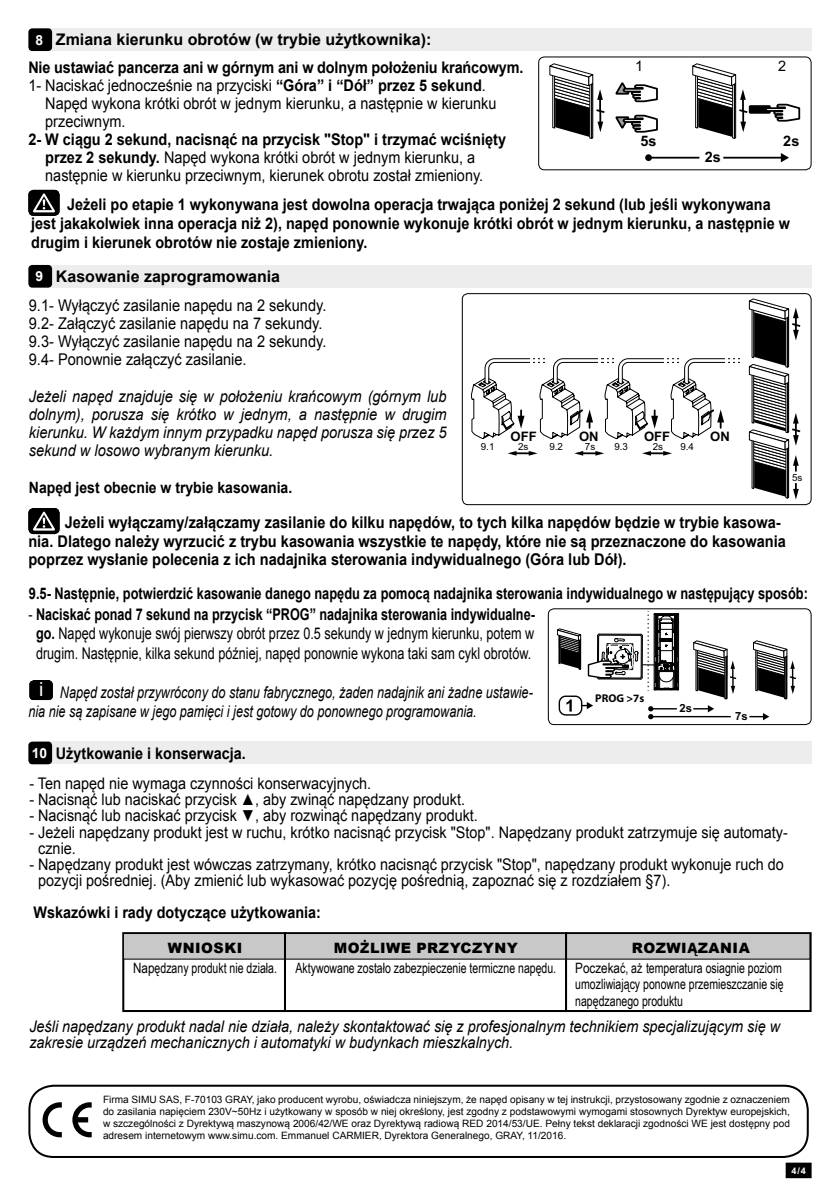
<style>
.page{position:relative;width:840px;height:1191px;background:#fff}
.page>*{position:absolute;margin:0;border:0;box-sizing:border-box;transform-origin:0 0}
.t1{font:19.4px "Arial";color:#fff}
.t2{font:700 16.2px/18.2px "Arial";color:#000;scale:.9 1}
.t3{font:16.2px/19.4px "Arial";color:#000;text-align:center;scale:.78 1}
.t4{font:italic 16.2px/18.2px "Arial";color:#000;text-align:justify;scale:.9 1}
.t5{font:16.2px/18.2px "Arial";color:#000;scale:.9 1}
.t6{font:italic 16.2px/19.4px "Arial";color:#000;scale:.78 1}
.t7{font:16px/18px "Arial";color:#000;scale:.9 1}
.t8{font:700 16px/19.2px "Arial";color:#000;scale:.9 1}
.t9{font:italic 16px/16.2px "Arial";color:#000;scale:.9 1}
.t10{font:700 16px "Arial";color:#000;scale:.8 1}
.t11{font:700 16px "Arial";color:#000}
.t12{font:700 15.6px "Arial";color:#000;scale:.9 1}
.t13{font:700 14.4px "Arial";color:#000}
.t14{font:14.4px "Arial";color:#000}
.t15{font:14.2px/16.4px "Arial Narrow";color:#000}
.t16{font:14.2px "Arial Narrow";color:#000;scale:.9 1}
.t17{font:900 14.2px "Arial";letter-spacing:.035em;color:#000}
.t18{font:700 13px "Arial";color:#000}
.t19{font:700 11.2px "Myriad Pro";color:#000}
.t20{font:700 11.2px "Arial";color:#000}
.t21{font:10.2px/12.2px "Arial";color:#000;text-align:justify}
.t22{font:9.8px "Arial";color:#000}
.t23{font:700 9.2px "Arial";color:#fff}
.s1{font-size:13.8px;color:#fff}
.s2{font-weight:700}
</style>
<div class="page">
<div style="left:786px;top:1163px;width:24px;height:14px;background:#000"></div>
<div style="left:785px;top:1162px;width:26px;height:16px;border:2px solid #000"></div>
<svg style="left:28px;top:190px;width:32px;height:26px"></svg>
<div style="left:749px;top:106px;width:20px;height:7px;background:#000"></div>
<div style="left:748px;top:105px;width:22px;height:9px;border:2px solid #000"></div>
<svg style="left:763px;top:103px;width:36px;height:19px"></svg>
<svg style="left:615px;top:82px;width:43px;height:21px"></svg>
<svg style="left:615px;top:114px;width:43px;height:19px"></svg>
<svg style="left:780px;top:153px;width:8px;height:9px"></svg>
<svg style="left:644px;top:154px;width:7px;height:7px"></svg>
<hr style="left:722px;top:157px;width:60px;height:2px;background:#000">
<hr style="left:648px;top:157px;width:51px;height:2px;background:#000">
<svg style="left:549px;top:63px;width:56px;height:76px"></svg>
<svg style="left:692px;top:63px;width:57px;height:76px"></svg>
<div style="left:538px;top:56px;width:273px;height:114px;border:1px solid #000;border-radius:6px"></div>
<div style="left:36px;top:28px;width:775px;height:23px;background:#ededed"></div>
<div style="left:28px;top:28px;width:24px;height:23px;background:#000;border-radius:4px"></div>
<div style="left:36px;top:265px;width:775px;height:23px;background:#ededed"></div>
<div style="left:28px;top:265px;width:24px;height:23px;background:#000;border-radius:4px"></div>
<div style="left:36px;top:741px;width:775px;height:23px;background:#ededed"></div>
<div style="left:28px;top:741px;width:24px;height:23px;background:#000;border-radius:4px"></div>
<div style="left:725px;top:656px;width:1px;height:43px;border:1px solid #000"></div>
<svg style="left:557px;top:611px;width:121px;height:80px"></svg>
<svg style="left:693px;top:705px;width:20px;height:7px"></svg>
<svg style="left:693px;top:640px;width:44px;height:58px"></svg>
<div style="left:784px;top:656px;width:1px;height:43px;border:1px solid #000"></div>
<div style="left:785px;top:656px;width:1px;height:43px;border:1px solid #000"></div>
<svg style="left:648px;top:706px;width:28px;height:13px"></svg>
<svg style="left:749px;top:713px;width:19px;height:7px"></svg>
<svg style="left:582px;top:702px;width:11px;height:7px"></svg>
<hr style="left:650px;top:716px;width:80px;height:1px;background:#000">
<svg style="left:753px;top:640px;width:42px;height:58px"></svg>
<div style="left:558px;top:695px;width:24px;height:20px;border:1px solid #000;border-radius:6px"></div>
<svg style="left:566px;top:699px;width:5px;height:12px"></svg>
<div style="left:547px;top:608px;width:264px;height:117px;border:1px solid #000;border-radius:6px"></div>
<svg style="left:471px;top:299px;width:330px;height:200px"></svg>
<div style="left:461px;top:293px;width:350px;height:212px;border:1px solid #000;border-radius:6px"></div>
<svg style="left:42px;top:1102px;width:20px;height:35px"></svg>
<svg style="left:72px;top:1102px;width:20px;height:35px"></svg>
<div style="left:28px;top:1084px;width:780px;height:74px;border:2px solid #000;border-radius:24px"></div>
<svg style="left:28px;top:508px;width:32px;height:26px"></svg>
<svg style="left:29px;top:680px;width:24px;height:20px"></svg>
<div style="left:33px;top:680px;width:17px;height:18px;background:#000"></div>
<div style="left:122px;top:932px;width:689px;height:80px;border:2px solid #000"></div>
<div style="left:123px;top:933px;width:686px;height:26px;background:#c8c8c8"></div>
<div style="left:123px;top:933px;width:687px;height:26px;border:1px solid #000"></div>
<hr style="left:284px;top:932px;width:2px;height:80px;background:#000">
<hr style="left:564px;top:932px;width:2px;height:80px;background:#000">
<p class="t11" style="left:35px;top:29px;width:397px"><span class="s1">8</span> Zmiana kierunku obrotów (w trybie użytkownika):</p>
<p class="t8" style="left:28px;top:58px;width:551px">Nie ustawiać pancerza ani w górnym ani w dolnym położeniu krańcowym.</p>
<p class="t14" style="left:777px;top:57px;width:10px">2</p>
<p class="t7" style="left:45px;top:76px;width:502px;text-indent:-17px">1- Naciskać jednocześnie na przyciski <span class="s2">“Góra” i “Dół” przez 5 sekund</span>.<br>Napęd wykona krótki obrót w jednym kierunku, a następnie w kierunku przeciwnym.</p>
<p class="t7" style="left:45px;top:131px;width:513px;text-indent:-17px"><span class="s2">2- W ciągu 2 sekund, nacisnąć na przycisk "Stop" i trzymać wciśnięty przez 2 sekundy.</span> Napęd wykona krótki obrót w jednym kierunku, a następnie w kierunku przeciwnym, kierunek obrotu został zmieniony.</p>
<p class="t14" style="left:635px;top:57px;width:10px">1</p>
<p class="t13" style="left:782px;top:131px;width:18px">2s</p>
<p class="t13" style="left:640px;top:131px;width:18px">5s</p>
<p class="t13" style="left:704px;top:148px;width:18px">2s</p>
<p class="t8" style="left:31px;top:195px;width:844px;text-indent:36px">Jeżeli po etapie 1 wykonywana jest dowolna operacja trwająca poniżej 2 sekund (lub jeśli wykonywana jest jakakolwiek inna operacja niż 2), napęd ponownie wykonuje krótki obrót w jednym kierunku, a następnie w drugim i kierunek obrotów nie zostaje zmieniony.</p>
<p class="t11" style="left:35px;top:266px;width:246px"><span class="s1">9</span> Kasowanie zaprogramowania</p>
<p class="t5" style="left:29px;top:296px;width:332px">9.1- Wyłączyć zasilanie napędu na 2 sekundy.<br>9.2- Załączyć zasilanie napędu na 7 sekundy.<br>9.3- Wyłączyć zasilanie napędu na 2 sekundy.<br>9.4- Ponownie załączyć zasilanie.</p>
<p class="t4" style="left:29px;top:387px;width:465px">Jeżeli napęd znajduje się w położeniu krańcowym (górnym lub dolnym), porusza się krótko w jednym, a następnie w drugim kierunku. W każdym innym przypadku napęd porusza się przez 5 sekund w losowo wybranym kierunku.</p>
<p class="t12" style="left:29px;top:477px;width:294px">Napęd jest obecnie w trybie kasowania.</p>
<p class="t18" style="left:510px;top:427px;width:28px">OFF</p>
<p class="t18" style="left:578px;top:427px;width:21px">ON</p>
<p class="t18" style="left:643px;top:427px;width:28px">OFF</p>
<p class="t18" style="left:709px;top:427px;width:21px">ON</p>
<p class="t22" style="left:480px;top:440px;width:15px">9.1</p>
<p class="t22" style="left:549px;top:440px;width:15px">9.2</p>
<p class="t22" style="left:518px;top:440px;width:12px">2s</p>
<p class="t22" style="left:584px;top:440px;width:12px">7s</p>
<p class="t22" style="left:614px;top:440px;width:15px">9.3</p>
<p class="t22" style="left:680px;top:440px;width:15px">9.4</p>
<p class="t22" style="left:652px;top:440px;width:12px">2s</p>
<p class="t22" style="left:791px;top:471px;width:12px">5s</p>
<p class="t2" style="left:28px;top:514px;width:842px;text-indent:36px">Jeżeli wyłączamy/załączamy zasilanie do kilku napędów, to tych kilka napędów będzie w trybie kasowa&shy;nia. Dlatego należy wyrzucić z trybu kasowania wszystkie te napędy, które nie są przeznaczone do kasowania poprzez wysłanie polecenia z ich nadajnika sterowania indywidualnego (Góra lub Dół).</p>
<p class="t10" style="left:29px;top:583px;width:974px">9.5- Następnie, potwierdzić kasowanie danego napędu za pomocą nadajnika sterowania indywidualnego w następujący sposób:</p>
<p class="t3" style="left:28px;top:605px;width:650px">- <span class="s2">Naciskać ponad 7 sekund na przycisk “PROG” nadajnika sterowania indywidualne&shy;go.</span> Napęd wykonuje swój pierwszy obrót przez 0.5 sekundy w jednym kierunku, potem w drugim. Następnie, kilka sekund później, napęd ponownie wykona taki sam cykl obrotów.</p>
<p class="t6" style="left:28px;top:682px;width:648px;text-indent:32px">Napęd został przywrócony do stanu fabrycznego, żaden nadajnik ani żadne ustawie&shy;nia nie są zapisane w jego pamięci i jest gotowy do ponownego programowania.</p>
<p class="t1" style="left:39px;top:677px;width:6px">i</p>
<p class="t8" style="left:32px;top:744px;width:239px"><span class="s1">10</span> Użytkowanie i konserwacja.</p>
<p class="t19" style="left:595px;top:691px;width:51px">PROG &gt;7s</p>
<p class="t20" style="left:679px;top:701px;width:14px">2s</p>
<p class="t20" style="left:734px;top:709px;width:14px">7s</p>
<p class="t7" style="left:29px;top:774px;width:381px">- Ten napęd nie wymaga czynności konserwacyjnych.</p>
<p class="t7" style="left:29px;top:790px;width:485px">- Nacisnąć lub naciskać przycisk ▲, aby zwinąć napędzany produkt.</p>
<p class="t7" style="left:29px;top:807px;width:499px">- Nacisnąć lub naciskać przycisk ▼, aby rozwinąć napędzany produkt.</p>
<p class="t7" style="left:38px;top:824px;width:834px;line-height:16.2px;text-indent:-9px">- Jeżeli napędzany produkt jest w ruchu, krótko nacisnąć przycisk "Stop". Napędzany produkt zatrzymuje się automaty&shy;cznie.</p>
<p class="t7" style="left:38px;top:856px;width:829px;line-height:16.2px;text-indent:-9px">- Napędzany produkt jest wówczas zatrzymany, krótko nacisnąć przycisk "Stop", napędzany produkt wykonuje ruch do pozycji pośredniej. (Aby zmienić lub wykasować pozycję pośrednią, zapoznać się z rozdziałem §7).</p>
<p class="t8" style="left:33px;top:903px;width:321px">Wskazówki i rady dotyczące użytkowania:</p>
<p class="t17" style="left:168px;top:937px;width:76px">WNIOSKI</p>
<p class="t15" style="left:133px;top:959px;width:145px">Napędzany produkt nie działa.</p>
<p class="t17" style="left:334px;top:937px;width:185px">MOŻLIWE PRZYCZYNY</p>
<p class="t16" style="left:295px;top:957px;width:291px">Aktywowane zostało zabezpieczenie termiczne napędu.</p>
<p class="t17" style="left:631px;top:937px;width:119px">ROZWIĄZANIA</p>
<p class="t15" style="left:575px;top:959px;width:210px">Poczekać, aż temperatura osiagnie poziom umozliwiający ponowne przemieszczanie się napędzanego produktu</p>
<p class="t9" style="left:29px;top:1018px;width:835px">Jeśli napędzany produkt nadal nie działa, należy skontaktować się z profesjonalnym technikiem specjalizującym się w zakresie urządzeń mechanicznych i automatyki w budynkach mieszkalnych.</p>
<p class="t21" style="left:103px;top:1093px;width:688px">Firma SIMU SAS, F-70103 GRAY, jako producent wyrobu, oświadcza niniejszym, że napęd opisany w tej instrukcji, przystosowany zgodnie z oznaczeniem do zasilania napięciem 230V~50Hz i użytkowany w sposób w niej określony, jest zgodny z podstawowymi wymogami stosownych Dyrektyw europejskich, w szczególności z Dyrektywą maszynową 2006/42/WE oraz Dyrektywą radiową RED 2014/53/UE. Pełny tekst deklaracji zgodności WE jest dostępny pod adresem internetowym www.simu.com. Emmanuel CARMIER, Dyrektora Generalnego, GRAY, 11/2016.</p>
<p class="t23" style="left:790px;top:1165px;width:16px">4/4</p>
</div>
